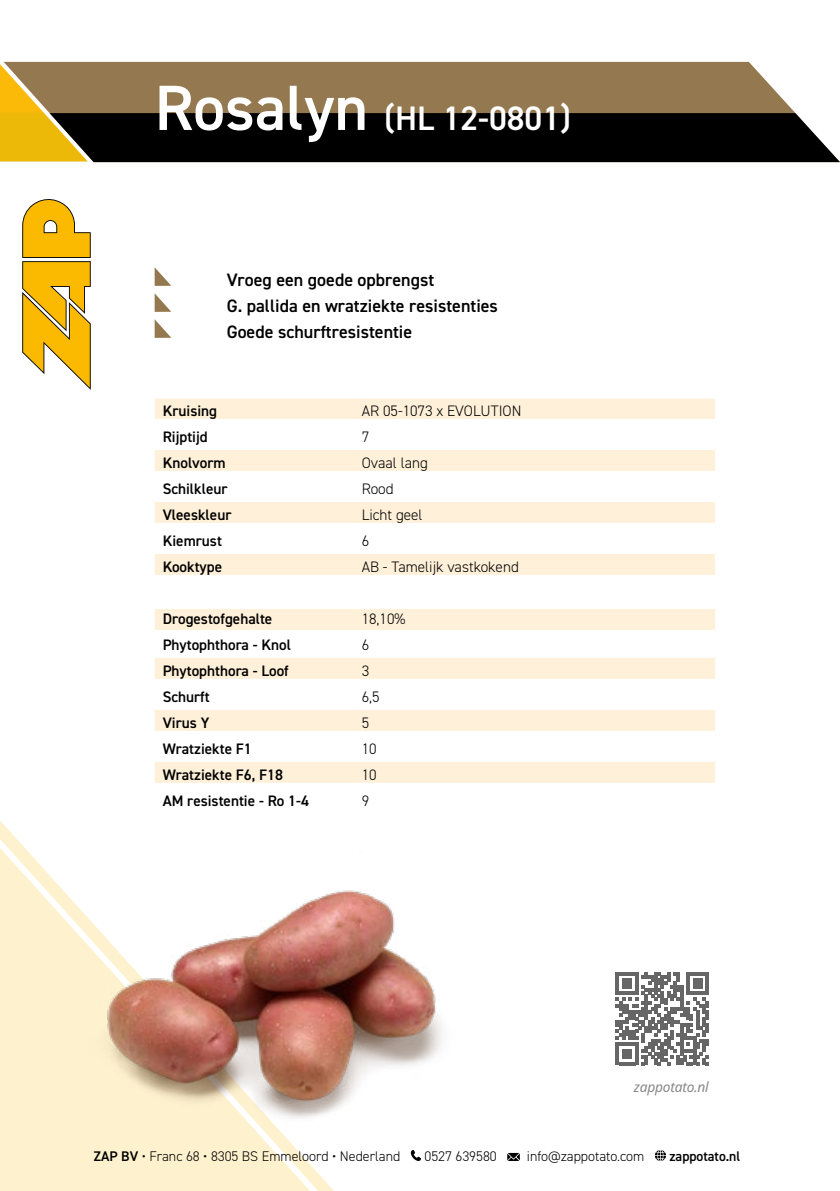
<style>
.page{position:relative;width:840px;height:1191px;background:#fff}
.page>*{position:absolute;margin:0;border:0;box-sizing:border-box;transform-origin:0 0}
.t1{font:600 34px "DIN2014";color:#fff}
.t2{font:600 18px/26px "DIN2014";color:#000}
.t3{font:600 15.2px "DIN2014";color:#000}
.t4{font:300 15.2px "DIN2014";color:#000}
.t5{font:300 14px "DIN2014";color:#000}
.t6{font:italic 14px "Noto Sans";letter-spacing:-.015em;color:#878787}
.t7{font:600 14px "DIN2014";color:#000}
.s1{font-size:64px}
.s2{font-weight:600}
.s3{font-weight:400}
</style>
<div class="page">
<svg style="left:22px;top:199px;width:69px;height:191px"></svg>
<svg style="left:0;top:821px;width:334px;height:370px"></svg>
<svg style="left:0;top:62px;width:839px;height:100px;background:#5c4d32"></svg>
<svg style="left:154px;top:267px;width:17px;height:19px"></svg>
<svg style="left:154px;top:293px;width:17px;height:19px"></svg>
<svg style="left:154px;top:319px;width:17px;height:19px"></svg>
<svg style="left:154px;top:398px;width:560px;height:385px"></svg>
<svg style="left:154px;top:609px;width:560px;height:122px;fill:#fff1d9"></svg>
<div style="left:154px;top:419px;width:199px;height:5px;background:#fff"></div>
<div style="left:353px;top:419px;width:361px;height:5px;background:#fff"></div>
<div style="left:154px;top:445px;width:199px;height:5px;background:#fff"></div>
<div style="left:353px;top:445px;width:361px;height:5px;background:#fff"></div>
<div style="left:154px;top:471px;width:199px;height:5px;background:#fff"></div>
<div style="left:353px;top:471px;width:361px;height:5px;background:#fff"></div>
<div style="left:154px;top:497px;width:199px;height:5px;background:#fff"></div>
<div style="left:353px;top:497px;width:361px;height:5px;background:#fff"></div>
<div style="left:154px;top:523px;width:199px;height:5px;background:#fff"></div>
<div style="left:353px;top:523px;width:361px;height:5px;background:#fff"></div>
<div style="left:154px;top:549px;width:199px;height:5px;background:#fff"></div>
<div style="left:353px;top:549px;width:361px;height:5px;background:#fff"></div>
<div style="left:154px;top:575px;width:199px;height:5px;background:#fff"></div>
<div style="left:353px;top:575px;width:361px;height:5px;background:#fff"></div>
<div style="left:154px;top:604px;width:199px;height:5px;background:#fff"></div>
<div style="left:353px;top:604px;width:361px;height:5px;background:#fff"></div>
<div style="left:154px;top:630px;width:199px;height:5px;background:#fff"></div>
<div style="left:353px;top:630px;width:361px;height:5px;background:#fff"></div>
<div style="left:154px;top:653px;width:199px;height:5px;background:#fff"></div>
<div style="left:353px;top:653px;width:361px;height:5px;background:#fff"></div>
<div style="left:154px;top:679px;width:199px;height:5px;background:#fff"></div>
<div style="left:353px;top:679px;width:361px;height:5px;background:#fff"></div>
<div style="left:154px;top:705px;width:199px;height:5px;background:#fff"></div>
<div style="left:353px;top:705px;width:361px;height:5px;background:#fff"></div>
<div style="left:154px;top:731px;width:199px;height:5px;background:#fff"></div>
<div style="left:353px;top:731px;width:361px;height:5px;background:#fff"></div>
<div style="left:154px;top:757px;width:199px;height:5px;background:#fff"></div>
<div style="left:353px;top:757px;width:361px;height:5px;background:#fff"></div>
<img style="left:64px;top:827px;width:456px;height:344px">
<svg style="left:615px;top:972px;width:93px;height:93px"></svg>
<svg style="left:410px;top:1150px;width:11px;height:11px"></svg>
<svg style="left:507px;top:1153px;width:12px;height:8px"></svg>
<svg style="left:654px;top:1150px;width:11px;height:11px"></svg>
<h1 class="t1" style="left:154px;top:96px;width:417px"><span class="s1">Rosalyn</span> (HL 12-0801)</h1>
<p class="t2" style="left:226px;top:266px;width:272px">Vroeg een goede opbrengst<br>G. pallida en wratziekte resistenties<br>Goede schurftresistentie</p>
<p class="t3" style="left:162px;top:400px;width:56px">Kruising</p>
<p class="t4" style="left:361px;top:401px;width:161px">AR 05-1073 x EVOLUTION</p>
<p class="t3" style="left:162px;top:426px;width:47px">Rijptijd</p>
<p class="t4" style="left:361px;top:427px;width:9px">7</p>
<p class="t3" style="left:162px;top:452px;width:64px">Knolvorm</p>
<p class="t4" style="left:361px;top:453px;width:68px">Ovaal lang</p>
<p class="t3" style="left:162px;top:478px;width:66px">Schilkleur</p>
<p class="t4" style="left:361px;top:479px;width:33px">Rood</p>
<p class="t3" style="left:162px;top:504px;width:70px">Vleeskleur</p>
<p class="t4" style="left:361px;top:505px;width:62px">Licht geel</p>
<p class="t3" style="left:162px;top:530px;width:61px">Kiemrust</p>
<p class="t4" style="left:361px;top:531px;width:9px">6</p>
<p class="t3" style="left:162px;top:556px;width:61px">Kooktype</p>
<p class="t4" style="left:361px;top:557px;width:158px">AB - Tamelijk vastkokend</p>
<p class="t3" style="left:162px;top:608px;width:111px">Drogestofgehalte</p>
<p class="t4" style="left:361px;top:609px;width:45px">18,10%</p>
<p class="t3" style="left:162px;top:634px;width:130px">Phytophthora - Knol</p>
<p class="t4" style="left:361px;top:635px;width:9px">6</p>
<p class="t3" style="left:162px;top:660px;width:127px">Phytophthora - Loof</p>
<p class="t4" style="left:361px;top:661px;width:9px">3</p>
<p class="t3" style="left:162px;top:686px;width:48px">Schurft</p>
<p class="t4" style="left:361px;top:687px;width:19px">6,5</p>
<p class="t3" style="left:162px;top:712px;width:48px">Virus Y</p>
<p class="t4" style="left:361px;top:713px;width:9px">5</p>
<p class="t3" style="left:162px;top:738px;width:91px">Wratziekte F1</p>
<p class="t4" style="left:361px;top:739px;width:16px">10</p>
<p class="t3" style="left:162px;top:764px;width:122px">Wratziekte F6, F18</p>
<p class="t4" style="left:361px;top:765px;width:16px">10</p>
<p class="t3" style="left:162px;top:790px;width:148px">AM resistentie - Ro 1-4</p>
<p class="t4" style="left:361px;top:791px;width:9px">9</p>
<p class="t6" style="left:633px;top:1076px;width:76px">zappotato.nl</p>
<p class="t5" style="left:94px;top:1147px;width:308px"><span class="s2">ZAP BV</span> <span class="s3">•</span> Franc 68 • 8305 BS Emmeloord • Nederland</p>
<p class="t5" style="left:424px;top:1147px;width:74px">0527 639580</p>
<p class="t5" style="left:526px;top:1147px;width:119px">info@zappotato.com</p>
<p class="t7" style="left:669px;top:1146px;width:72px">zappotato.nl</p>
</div>
